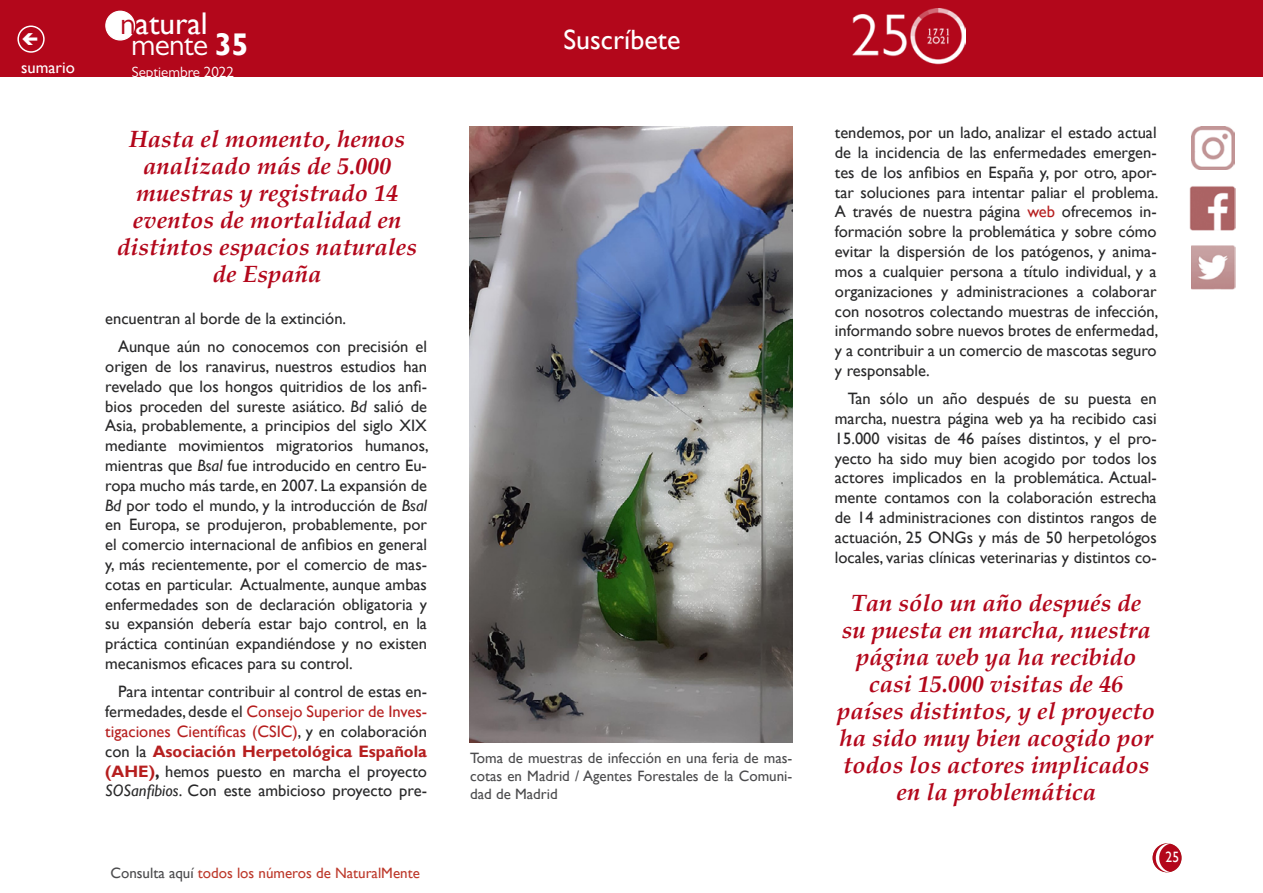
<style>
.page{position:relative;width:1263px;height:893px;background:#fff}
.page>*{position:absolute;margin:0;border:0;box-sizing:border-box;transform-origin:0 0}
.t1{font:31.35px "Gill Sans";color:#fff}
.t2{font:31.35px "Gill Sans MT Pro";letter-spacing:-.02em;color:#fff}
.t3{font:27.9px "Gill Sans";color:#fff}
.t4{font:italic 700 24px/27px "Palatino";color:#b3071b;text-align:center}
.t5{font:16.5px/19.8px "Gill Sans";color:#282829;text-align:justify}
.t6{font:16.5px "Gill Sans";color:#fff}
.t7{font:15px/18px "Gill Sans";color:#4b4b4d;text-align:justify}
.t8{font:15px "Gill Sans";color:#bd392b}
.t9{font:15px "Gill Sans MT Pro";color:#fff}
.t10{font:15px "Gill Sans";color:#fff;scale:.9 1}
.s1{font-family:"Gill Sans MT Pro";color:#b3071b}
.s2{font-family:"Gill Sans";font-weight:700}
.s3{color:#b61f1f}
.s4{font-style:italic}
.s5{font-weight:700;color:#b61f1f}
.s6{font-weight:700}
.s7{color:#4b4b4d}
</style>
<div class="page">
<img style="left:1190px;top:186px;width:45px;height:44px">
<img style="left:1191px;top:246px;width:44px;height:44px">
<div style="left:1153px;top:844px;width:28px;height:28px;background:#b3071b;border-radius:50%"></div>
<div style="left:1152px;top:843px;width:29px;height:29px;border:2px solid #b3071b;border-radius:50%"></div>
<div style="left:0;top:0;width:1263px;height:77px;background:#b3071b"></div>
<svg style="left:1155px;top:843px;width:16px;height:29px"></svg>
<div style="left:17px;top:26px;width:28px;height:27px;border:2px solid #fff;border-radius:50%"></div>
<img style="left:1191px;top:127px;width:43px;height:43px">
<div style="left:106px;top:11px;width:29px;height:29px;background:#fff;border-radius:50%"></div>
<div style="left:105px;top:11px;width:30px;height:30px;border:1px solid #fff;border-radius:50%"></div>
<img style="left:470px;top:126px;width:322px;height:617px">
<p class="t6" style="left:21px;top:58px;width:55px">sumario</p>
<h1 class="t1" style="left:120px;top:5px;width:89px"><span class="s1">n</span>atural</h1>
<h1 class="t2" style="left:131px;top:26px;width:119px">mente <span class="s2">35</span></h1>
<p class="t9" style="left:132px;top:63px;width:104px">Septiembre 2022</p>
<h2 class="t3" style="left:563px;top:23px;width:118px">Suscríbete</h2>
<h3 class="t4" style="left:117px;top:125px;width:301px">Hasta el momento, hemos analizado más de 5.000 muestras y registrado 14 eventos de mortalidad en distintos espacios naturales de España</h3>
<p class="t5" style="left:835px;top:123px;width:325px">tendemos, por un lado, analizar el estado actual de la incidencia de las enfermedades emergen&shy;tes de los anfibios en España y, por otro, apor&shy;tar soluciones para intentar paliar el problema.<br>A través de nuestra página <span class="s3">web</span> ofrecemos in&shy;formación sobre la problemática y sobre cómo evitar la dispersión de los patógenos, y anima&shy;mos a cualquier persona a título individual, y a organizaciones y administraciones a colaborar con nosotros colectando muestras de infección, informando sobre nuevos brotes de enfermedad, y a contribuir a un comercio de mascotas seguro y responsable.</p>
<p class="t5" style="left:835px;top:389px;width:323px;text-indent:13px">Tan sólo un año después de su puesta en marcha, nuestra página web ya ha recibido casi 15.000 visitas de 46 países distintos, y el pro&shy;yecto ha sido muy bien acogido por todos los actores implicados en la problemática. Actual&shy;mente contamos con la colaboración estrecha de 14 administraciones con distintos rangos de actuación, 25 ONGs y más de 50 herpetológos locales, varias clínicas veterinarias y distintos co-</p>
<h3 class="t4" style="left:837px;top:590px;width:319px">Tan sólo un año después de su puesta en marcha, nuestra página web ya ha recibido casi 15.000 visitas de 46 países distintos, y el proyecto ha sido muy bien acogido por todos los actores implicados en la problemática</h3>
<p class="t5" style="left:118px;top:304px;width:310px;line-height:28.3px;text-indent:-13px">encuentran al borde de la extinción.<br>Aunque aún no conocemos con precisión el</p>
<p class="t5" style="left:105px;top:357px;width:325px">origen de los ranavirus, nuestros estudios han revelado que los hongos quitridios de los anfi&shy;bios proceden del sureste asiático. <span class="s4">Bd</span> salió de Asia, probablemente, a principios del siglo XIX mediante movimientos migratorios humanos, mientras que <span class="s4">Bsal</span> fue introducido en centro Eu&shy;ropa mucho más tarde, en 2007. La expansión de <span class="s4">Bd</span> por todo el mundo, y la introducción de <span class="s4">Bsal </span>en Europa, se produjeron, probablemente, por el comercio internacional de anfibios en general y, más recientemente, por el comercio de mas&shy;cotas en particular. Actualmente, aunque ambas enfermedades son de declaración obligatoria y su expansión debería estar bajo control, en la práctica continúan expandiéndose y no existen mecanismos eficaces para su control.</p>
<p class="t5" style="left:105px;top:682px;width:323px;text-indent:13px">Para intentar contribuir al control de estas en&shy;fermedades, desde el <span class="s3">Consejo Superior de Inves&shy;tigaciones Científicas (CSIC)</span>, y en colaboración con la <span class="s5">Asociación Herpetológica Española (AHE)</span><span class="s6">,</span> hemos puesto en marcha el proyecto <span class="s4">SOSanfibios</span>. Con este ambicioso proyecto pre-</p>
<p class="t7" style="left:470px;top:750px;width:324px">Toma de muestras de infección en una feria de mas&shy;cotas en Madrid / Agentes Forestales de la Comuni&shy;dad de Madrid</p>
<p class="t8" style="left:110px;top:864px;width:311px"><span class="s7">Consulta aquí</span> todos los números de NaturalMente</p>
<p class="t10" style="left:1165px;top:849px;width:16px">25</p>
</div>
